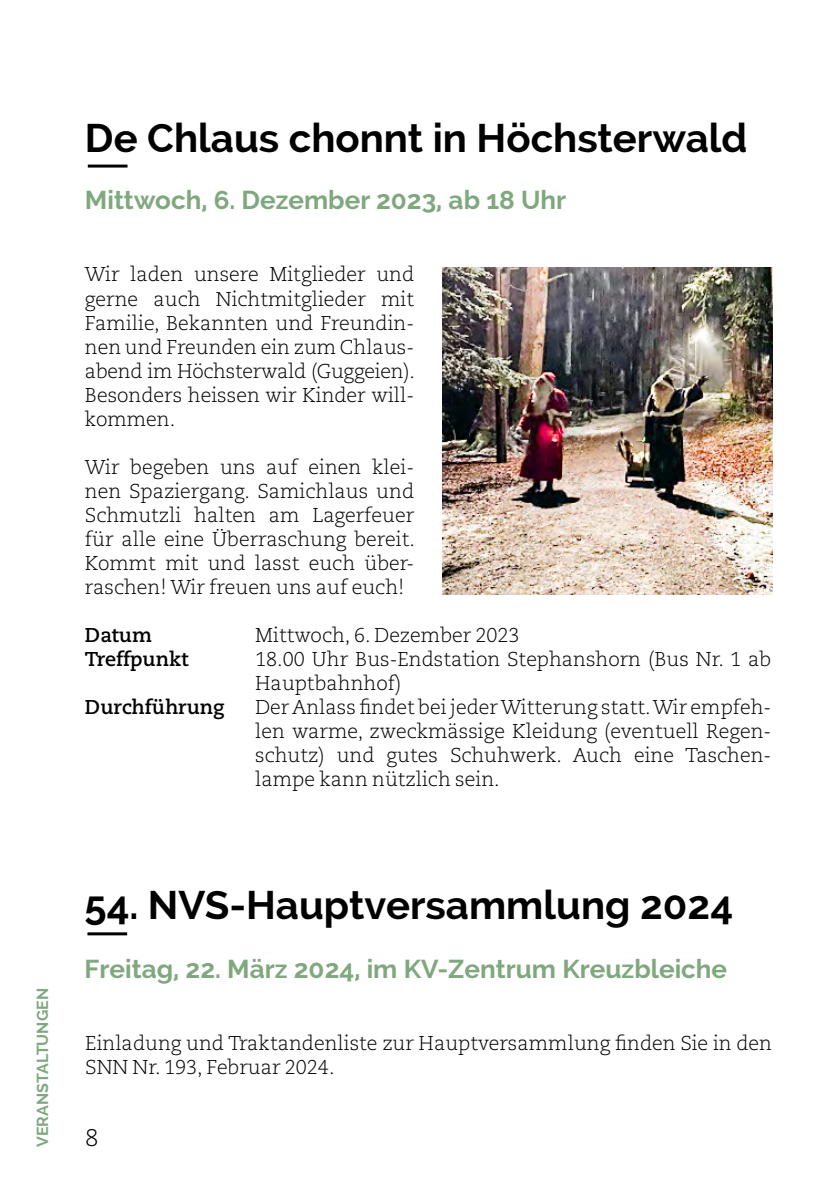
<style>
.page{position:relative;width:840px;height:1191px;background:#fff}
.page>*{position:absolute;margin:0;border:0;box-sizing:border-box;transform-origin:0 0}
.t1{font:700 40px "Raleway";color:#000}
.t2{font:700 26px "Raleway";color:#7fa87e}
.t3{font:300 24px "Caecilia LT Std";color:#000}
.t4{font:300 20px/24px "Caecilia LT Std";color:#000}
.t5{font:700 20px "Caecilia LT Std";color:#000}
.t6{font:700 16px "Raleway";color:#7fa87e}
</style>
<div class="page">
<hr style="left:87px;top:932px;width:40px;height:3px;background:#000">
<hr style="left:88px;top:164px;width:39px;height:3px;background:#000">
<img style="left:442px;top:267px;width:329px;height:327px">
<h1 class="t1" style="left:85px;top:115px;width:663px">De Chlaus chonnt in Höchsterwald</h1>
<h2 class="t2" style="left:85px;top:185px;width:482px">Mittwoch, 6. Dezember 2023, ab 18 Uhr</h2>
<p class="t4" style="left:85px;top:263px;width:331px">Wir laden unsere Mitglieder und gerne auch Nichtmitglieder mit<br>Familie, Bekannten und Freundin&shy;nen und Freunden ein zum Chlaus&shy;abend im Höchsterwald (Guggeien).<br>Besonders heissen wir Kinder will&shy;kommen.</p>
<p class="t4" style="left:85px;top:455px;width:331px">Wir begeben uns auf einen klei&shy;nen Spaziergang. Samichlaus und<br>Schmutzli halten am Lagerfeuer für alle eine Überraschung bereit.<br>Kommt mit und lasst euch über&shy;raschen! Wir freuen uns auf euch!</p>
<p class="t5" style="left:85px;top:623px;width:69px">Datum</p>
<p class="t4" style="left:255px;top:623px;width:266px">Mittwoch, 6. Dezember 2023</p>
<p class="t5" style="left:85px;top:647px;width:105px">Treffpunkt</p>
<p class="t4" style="left:255px;top:647px;width:517px">18.00 Uhr Bus-Endstation Stephanshorn (Bus Nr. 1 ab<br>Hauptbahnhof)</p>
<p class="t5" style="left:85px;top:695px;width:141px">Durchführung</p>
<p class="t4" style="left:255px;top:695px;width:517px">Der Anlass findet bei jeder Witterung statt. Wir empfeh&shy;len warme, zweckmässige Kleidung (eventuell Regen&shy;schutz) und gutes Schuhwerk. Auch eine Taschen&shy;lampe kann nützlich sein.</p>
<p class="t6" style="left:33px;top:1147px;width:160px;rotate:-90deg">VERANSTALTUNGEN</p>
<h1 class="t1" style="left:85px;top:882px;width:649px">54. NVS-Hauptversammlung 2024</h1>
<h2 class="t2" style="left:85px;top:953px;width:643px">Freitag, 22. März 2024, im KV-Zentrum Kreuzbleiche</h2>
<p class="t4" style="left:85px;top:1031px;width:687px">Einladung und Traktandenliste zur Hauptversammlung finden Sie in den<br>SNN Nr. 193, Februar 2024.</p>
<p class="t3" style="left:85px;top:1124px;width:15px">8</p>
</div>
